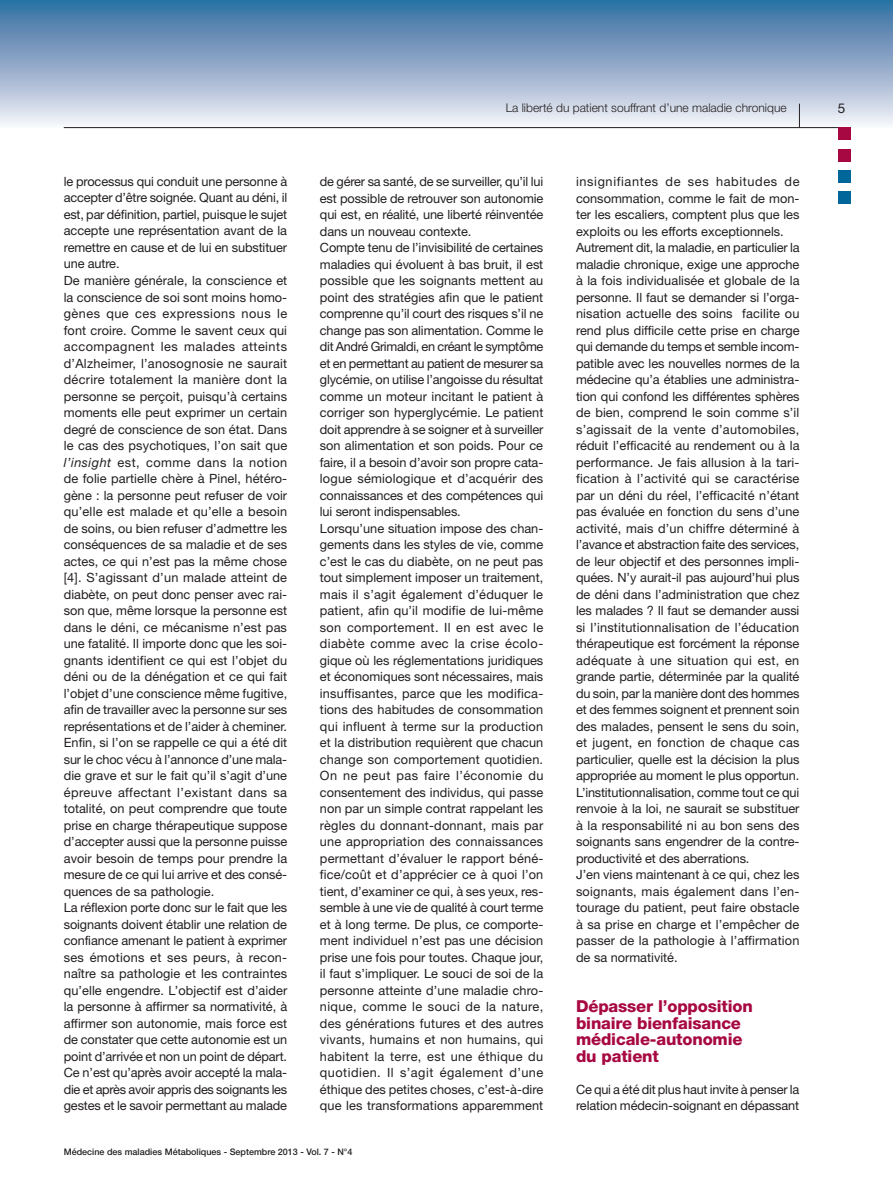
<style>
.page{position:relative;width:893px;height:1191px;background:#fff}
.page>*{position:absolute;margin:0;border:0;box-sizing:border-box;transform-origin:0 0}
.t1{font:800 16.5px/16.5px "Helvetica Neue LT Std";letter-spacing:-.01em;color:#a70841}
.t2{font:13.5px "Helvetica Neue LT Std";color:#231f20}
.t3{font:12.75px/16.5px "Helvetica Neue LT Std";color:#231f20}
.t4{font:300 12px "Helvetica Neue LT Std";color:#231f20}
.t5{font:500 9px "Helvetica Neue LT Std";color:#231f20}
.s1{font-style:italic}
</style>
<div class="page">
<div style="left:0;top:0;width:893px;height:128px;background:linear-gradient(to bottom,#2e6a9f,#f3eff6)"></div>
<svg style="left:799px;top:104px;width:1px;height:23px"></svg>
<hr style="left:64px;top:127px;width:786px;height:1px;background:#231f20">
<div style="left:838px;top:191px;width:12px;height:13px;background:#01669a"></div>
<div style="left:838px;top:149px;width:12px;height:12px;background:#a70841"></div>
<div style="left:838px;top:128px;width:12px;height:12px;background:#a70841"></div>
<div style="left:838px;top:170px;width:12px;height:13px;background:#01669a"></div>
<p class="t3" style="left:64px;top:173px;width:225px">le processus qui conduit une personne à accepter d’être soignée. Quant au déni, il est, par définition, partiel, puisque le sujet accepte une représentation avant de la remettre en cause et de lui en substituer une autre.<br>De manière générale, la conscience et la conscience de soi sont moins homo&shy;gènes que ces expressions nous le font croire. Comme le savent ceux qui accompagnent les malades atteints d’Alzheimer, l’anosognosie ne saurait décrire totalement la manière dont la personne se perçoit, puisqu’à certains moments elle peut exprimer un certain degré de conscience de son état. Dans le cas des psychotiques, l’on sait que <span class="s1">l’insight</span> est, comme dans la notion de folie partielle chère à Pinel, hétéro&shy;gène : la personne peut refuser de voir qu’elle est malade et qu’elle a besoin de soins, ou bien refuser d’admettre les conséquences de sa maladie et de ses actes, ce qui n’est pas la même chose [4]. S’agissant d’un malade atteint de diabète, on peut donc penser avec rai&shy;son que, même lorsque la personne est dans le déni, ce mécanisme n’est pas une fatalité. Il importe donc que les soi&shy;gnants identifient ce qui est l’objet du déni ou de la dénégation et ce qui fait l’objet d’une conscience même fugitive, afin de travailler avec la personne sur ses représentations et de l’aider à cheminer.<br>Enfin, si l’on se rappelle ce qui a été dit sur le choc vécu à l’annonce d’une mala&shy;die grave et sur le fait qu’il s’agit d’une épreuve affectant l’existant dans sa totalité, on peut comprendre que toute prise en charge thérapeutique suppose d’accepter aussi que la personne puisse avoir besoin de temps pour prendre la mesure de ce qui lui arrive et des consé&shy;quences de sa pathologie.<br>La réflexion porte donc sur le fait que les soignants doivent établir une relation de confiance amenant le patient à exprimer ses émotions et ses peurs, à recon&shy;naître sa pathologie et les contraintes qu’elle engendre. L’objectif est d’aider la personne à affirmer sa normativité, à affirmer son autonomie, mais force est de constater que cette autonomie est un point d’arrivée et non un point de départ.<br>Ce n’est qu’après avoir accepté la mala&shy;die et après avoir appris des soignants les gestes et le savoir permettant au malade</p>
<p class="t4" style="left:506px;top:100px;width:282px">La liberté du patient souffrant d’une maladie chronique</p>
<p class="t2" style="left:838px;top:100px;width:9px">5</p>
<p class="t3" style="left:320px;top:173px;width:225px">de gérer sa santé, de se surveiller, qu’il lui est possible de retrouver son autonomie qui est, en réalité, une liberté réinventée dans un nouveau contexte.<br>Compte tenu de l’invisibilité de certaines maladies qui évoluent à bas bruit, il est possible que les soignants mettent au point des stratégies afin que le patient comprenne qu’il court des risques s’il ne change pas son alimentation. Comme le dit André Grimaldi, en créant le symptôme et en permettant au patient de mesurer sa glycémie, on utilise l’angoisse du résultat comme un moteur incitant le patient à corriger son hyperglycémie. Le patient doit apprendre à se soigner et à surveiller son alimentation et son poids. Pour ce faire, il a besoin d’avoir son propre cata&shy;logue sémiologique et d’acquérir des connaissances et des compétences qui lui seront indispensables.<br>Lorsqu’une situation impose des chan&shy;gements dans les styles de vie, comme c’est le cas du diabète, on ne peut pas tout simplement imposer un traitement, mais il s’agit également d’éduquer le patient, afin qu’il modifie de lui-même son comportement. Il en est avec le diabète comme avec la crise écolo&shy;gique où les réglementations juridiques et économiques sont nécessaires, mais insuffisantes, parce que les modifica&shy;tions des habitudes de consommation qui influent à terme sur la production et la distribution requièrent que chacun change son comportement quotidien.<br>On ne peut pas faire l’économie du consentement des individus, qui passe non par un simple contrat rappelant les règles du donnant-donnant, mais par une appropriation des connaissances permettant d’évaluer le rapport béné&shy;fice/coût et d’apprécier ce à quoi l’on tient, d’examiner ce qui, à ses yeux, res&shy;semble à une vie de qualité à court terme et à long terme. De plus, ce comporte&shy;ment individuel n’est pas une décision prise une fois pour toutes. Chaque jour, il faut s’impliquer. Le souci de soi de la personne atteinte d’une maladie chro&shy;nique, comme le souci de la nature, des générations futures et des autres vivants, humains et non humains, qui habitent la terre, est une éthique du quotidien. Il s’agit également d’une éthique des petites choses, c’est-à-dire que les transformations apparemment</p>
<p class="t3" style="left:576px;top:173px;width:225px">insignifiantes de ses habitudes de consommation, comme le fait de mon&shy;ter les escaliers, comptent plus que les exploits ou les efforts exceptionnels.<br>Autrement dit, la maladie, en particulier la maladie chronique, exige une approche à la fois individualisée et globale de la personne. Il faut se demander si l’orga&shy;nisation actuelle des soins facilite ou rend plus difficile cette prise en charge qui demande du temps et semble incom&shy;patible avec les nouvelles normes de la médecine qu’a établies une administra&shy;tion qui confond les différentes sphères de bien, comprend le soin comme s’il s’agissait de la vente d’automobiles, réduit l’efficacité au rendement ou à la performance. Je fais allusion à la tari&shy;fication à l’activité qui se caractérise par un déni du réel, l’efficacité n’étant pas évaluée en fonction du sens d’une activité, mais d’un chiffre déterminé à l’avance et abstraction faite des services, de leur objectif et des personnes impli&shy;quées. N’y aurait-il pas aujourd’hui plus de déni dans l’administration que chez les malades ? Il faut se demander aussi si l’institutionnalisation de l’éducation thérapeutique est forcément la réponse adéquate à une situation qui est, en grande partie, déterminée par la qualité du soin, par la manière dont des hommes et des femmes soignent et prennent soin des malades, pensent le sens du soin, et jugent, en fonction de chaque cas particulier, quelle est la décision la plus appropriée au moment le plus opportun.<br>L’institutionnalisation, comme tout ce qui renvoie à la loi, ne saurait se substituer à la responsabilité ni au bon sens des soignants sans engendrer de la contre&shy;productivité et des aberrations.<br>J’en viens maintenant à ce qui, chez les soignants, mais également dans l’en&shy;tourage du patient, peut faire obstacle à sa prise en charge et l’empêcher de passer de la pathologie à l’affirmation de sa normativité.</p>
<p class="t1" style="left:576px;top:998px;width:178px">Dépasser l’opposition binaire bienfaisance médicale-autonomie du patient</p>
<p class="t3" style="left:576px;top:1081px;width:225px">Ce qui a été dit plus haut invite à penser la relation médecin-soignant en dépassant</p>
<p class="t5" style="left:64px;top:1146px;width:290px">Médecine des maladies Métaboliques - Septembre 2013 - Vol. 7 - N°4</p>
</div>
